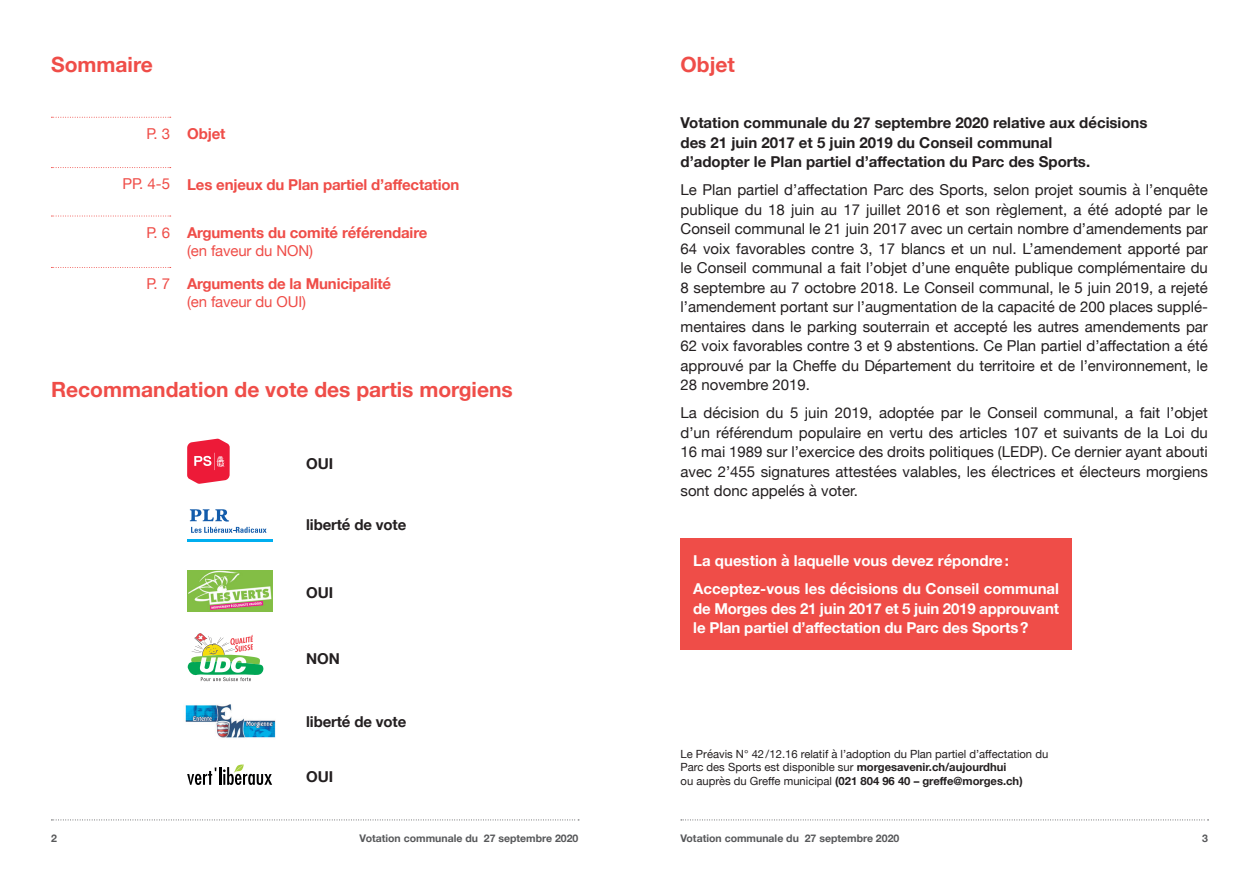
<style>
.page{position:relative;width:1259px;height:893px;background:#fff}
.page>*{position:absolute;margin:0;border:0;box-sizing:border-box;transform-origin:0 0}
.t1{font:700 21px "Helvetica Neue";color:#ef4d48}
.t2{font:15px/19.5px "Helvetica Neue";color:#231f20;text-align:justify}
.t3{font:700 15px/19.5px "Helvetica Neue";color:#231f20}
.t4{font:700 15px/28px "Helvetica Neue";color:#fff}
.t5{font:700 15px/18px "Helvetica Neue";letter-spacing:-.01em;color:#ef4d48}
.t6{font:15px "Helvetica Neue";letter-spacing:-.01em;color:#ef4d48}
.t7{font:11.25px/13.5px "Helvetica Neue";color:#231f20}
.t8{font:700 10.5px "Helvetica Neue";color:#57585a}
.s1{font-weight:400}
.s2{font-weight:700}
</style>
<div class="page">
<svg style="left:51px;top:819px;width:528px;height:1px"></svg>
<svg style="left:681px;top:819px;width:527px;height:1px"></svg>
<div style="left:680px;top:539px;width:391px;height:111px;background:#ef4d48"></div>
<svg style="left:51px;top:117px;width:120px;height:1px"></svg>
<svg style="left:51px;top:167px;width:120px;height:1px"></svg>
<svg style="left:51px;top:216px;width:120px;height:1px"></svg>
<svg style="left:51px;top:267px;width:120px;height:1px"></svg>
<svg style="left:187px;top:439px;width:43px;height:45px;background:#f0445c"></svg>
<svg style="left:187px;top:633px;width:77px;height:48px"></svg>
<img style="left:185px;top:704px;width:91px;height:34px">
<svg style="left:187px;top:765px;width:85px;height:20px"></svg>
<hr style="left:187px;top:539px;width:85px;height:3px;background:#00aeef">
<svg style="left:190px;top:509px;width:76px;height:24px"></svg>
<img style="left:187px;top:571px;width:85px;height:40px">
<h1 class="t1" style="left:51px;top:48px;width:103px">Sommaire</h1>
<h1 class="t1" style="left:680px;top:48px;width:56px">Objet</h1>
<p class="t5" style="left:187px;top:125px;width:40px">Objet</p>
<p class="t3" style="left:680px;top:113px;width:468px">Votation communale du 27 septembre 2020 relative aux décisions des 21 juin 2017 et 5 juin 2019 du Conseil communal<br>d’adopter le Plan partiel d’affectation du Parc des Sports.</p>
<p class="t2" style="left:680px;top:181px;width:529px">Le Plan partiel d’affectation Parc des Sports, selon projet soumis à l’enquête publique du 18 juin au 17 juillet 2016 et son règlement, a été adopté par le Conseil communal le 21 juin 2017 avec un certain nombre d’amendements par 64 voix favorables contre 3, 17 blancs et un nul. L’amendement apporté par le Conseil communal a fait l’objet d’une enquête publique complémentaire du 8 septembre au 7 octobre 2018. Le Conseil communal, le 5 juin 2019, a rejeté l’amendement portant sur l’augmentation de la capacité de 200 places supplé&shy;mentaires dans le parking souterrain et accepté les autres amendements par 62 voix favorables contre 3 et 9 abstentions. Ce Plan partiel d’affectation a été approuvé par la Cheffe du Département du territoire et de l’environnement, le 28 novembre 2019.</p>
<p class="t2" style="left:680px;top:404px;width:529px">La décision du 5 juin 2019, adoptée par le Conseil communal, a fait l’objet d’un référendum populaire en vertu des articles 107 et suivants de la Loi du 16 mai 1989 sur l’exercice des droits politiques (LEDP). Ce dernier ayant abouti avec 2’455 signatures attestées valables, les électrices et électeurs morgiens sont donc appelés à voter.</p>
<p class="t6" style="left:146px;top:123px;width:25px">P. 3</p>
<p class="t6" style="left:122px;top:173px;width:49px">PP. 4-5</p>
<p class="t6" style="left:146px;top:221px;width:25px">P. 6</p>
<p class="t5" style="left:187px;top:275px;width:206px;text-indent:-41px"><span class="s1">P. 7</span> Arguments de la Municipalité <span class="s1">(en faveur du OUI)</span></p>
<p class="t5" style="left:187px;top:176px;width:274px">Les enjeux du Plan partiel d’affectation</p>
<p class="t5" style="left:187px;top:224px;width:242px">Arguments du comité référendaire</p>
<p class="t6" style="left:187px;top:240px;width:127px">(en faveur du NON)</p>
<h1 class="t1" style="left:51px;top:373px;width:463px">Recommandation de vote des partis morgiens</h1>
<p class="t3" style="left:306px;top:454px;width:28px">OUI</p>
<p class="t3" style="left:306px;top:515px;width:102px">liberté de vote</p>
<p class="t3" style="left:306px;top:584px;width:28px">OUI</p>
<p class="t3" style="left:306px;top:650px;width:35px">NON</p>
<p class="t3" style="left:306px;top:712px;width:102px">liberté de vote</p>
<p class="t3" style="left:306px;top:767px;width:28px">OUI</p>
<p class="t4" style="left:693px;top:547px;width:367px">La question à laquelle vous devez répondre:<br>Acceptez-vous les décisions du Conseil communal</p>
<p class="t4" style="left:693px;top:599px;width:367px;line-height:19.5px">de Morges des 21 juin 2017 et 5 juin 2019 approuvant le Plan partiel d’affectation du Parc des Sports?</p>
<p class="t7" style="left:680px;top:748px;width:369px">Le Préavis N° 42/ 12.16 relatif à l’adoption du Plan partiel d’affectation du<br>Parc des Sports est disponible sur <span class="s2">morgesavenir.ch/aujourdhui<br></span>ou auprès du Greffe municipal <span class="s2">(021 804 96 40 – greffe@morges.ch)</span></p>
<p class="t8" style="left:51px;top:830px;width:7px">2</p>
<p class="t8" style="left:360px;top:830px;width:220px">Votation communale du 27 septembre 2020</p>
<p class="t8" style="left:680px;top:830px;width:220px">Votation communale du 27 septembre 2020</p>
<p class="t8" style="left:1202px;top:830px;width:7px">3</p>
</div>
